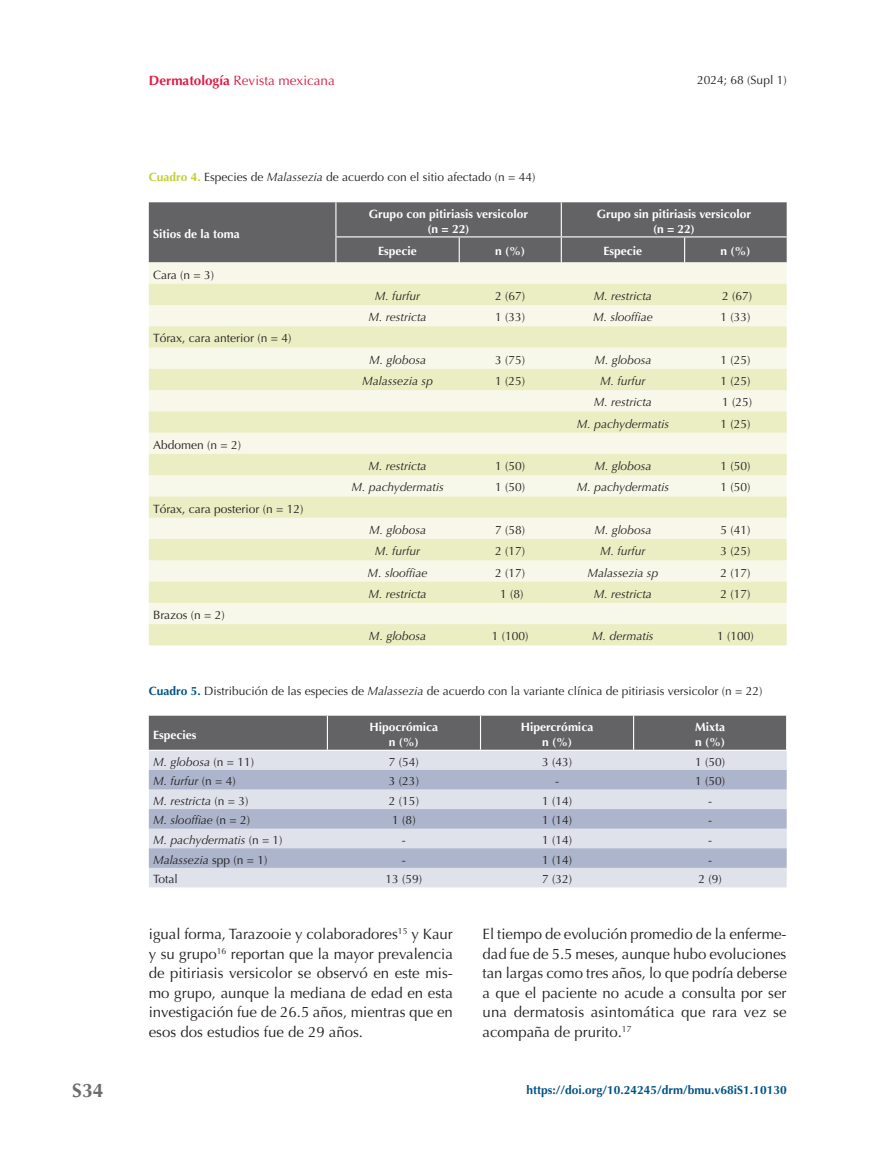
<style>
.page{position:relative;width:893px;height:1149px;background:#fff}
.page>*{position:absolute;margin:0;border:0;box-sizing:border-box;transform-origin:0 0}
.t1{font:700 19.5px "Optima";color:#6c6d70}
.t2{font:15px/19.5px "Optima";color:#231f20;text-align:justify}
.t3{font:13.5px "Optima";color:#dc1c42}
.t4{font:12px "Optima";color:#231f20}
.t5{font:italic 12px "Optima";color:#231f20}
.t6{font:700 12px/15px "Optima";color:#fff;text-align:center}
.t7{font:700 12px "Optima";color:#025284}
.s1{font-weight:700}
.s2{font-weight:700;color:#c5cc36}
.s3{font-style:italic}
.s4{font-weight:700;color:#025284}
.s5{font-style:normal}
</style>
<div class="page">
<div style="left:149px;top:262px;width:638px;height:21px;background:#f7f8e9"></div>
<svg style="left:149px;top:283px;width:638px;height:362px;background:#f0f2d4"></svg>
<div style="left:149px;top:202px;width:638px;height:60px;background:#636366"></div>
<div style="left:149px;top:715px;width:637px;height:34px;background:#636366"></div>
<div style="left:149px;top:750px;width:638px;height:137px;background:#dfe2eb"></div>
<svg style="left:149px;top:769px;width:638px;height:98px;background:#c1c7d8"></svg>
<hr style="left:327px;top:715px;width:1px;height:34px;background:#fff">
<hr style="left:480px;top:715px;width:1px;height:34px;background:#fff">
<hr style="left:633px;top:715px;width:1px;height:34px;background:#fff">
<h1 class="t1" style="left:72px;top:1079px;width:33px">S34</h1>
<p class="t3" style="left:149px;top:72px;width:188px"><span class="s1">Dermatología</span> Revista mexicana</p>
<p class="t4" style="left:149px;top:170px;width:388px"><span class="s2">Cuadro 4.</span> Especies de <span class="s3">Malassezia</span> de acuerdo con el sitio afectado (n = 44)</p>
<p class="t4" style="left:697px;top:72px;width:91px">2024; 68 (Supl 1)</p>
<p class="t6" style="left:153px;top:226px;width:88px">Sitios de la toma</p>
<p class="t4" style="left:153px;top:267px;width:63px">Cara (n = 3)</p>
<p class="t4" style="left:153px;top:331px;width:140px">Tórax, cara anterior (n = 4)</p>
<p class="t4" style="left:153px;top:437px;width:89px">Abdomen (n = 2)</p>
<p class="t4" style="left:153px;top:501px;width:152px">Tórax, cara posterior (n = 12)</p>
<p class="t4" style="left:153px;top:608px;width:73px">Brazos (n = 2)</p>
<p class="t6" style="left:369px;top:206px;width:161px">Grupo con pitiriasis versicolor (n = 22)</p>
<p class="t6" style="left:597px;top:206px;width:156px">Grupo sin pitiriasis versicolor (n = 22)</p>
<p class="t6" style="left:378px;top:244px;width:40px">Especie</p>
<p class="t6" style="left:495px;top:244px;width:31px">n (%)</p>
<p class="t6" style="left:604px;top:244px;width:40px">Especie</p>
<p class="t6" style="left:721px;top:244px;width:31px">n (%)</p>
<p class="t5" style="left:375px;top:289px;width:47px">M. furfur</p>
<p class="t4" style="left:495px;top:289px;width:32px">2 (67)</p>
<p class="t5" style="left:594px;top:289px;width:59px">M. restricta</p>
<p class="t4" style="left:722px;top:289px;width:32px">2 (67)</p>
<p class="t5" style="left:369px;top:310px;width:59px">M. restricta</p>
<p class="t4" style="left:495px;top:310px;width:32px">1 (33)</p>
<p class="t5" style="left:593px;top:310px;width:61px">M. slooffiae</p>
<p class="t4" style="left:721px;top:310px;width:32px">1 (33)</p>
<p class="t5" style="left:369px;top:352px;width:59px">M. globosa</p>
<p class="t4" style="left:495px;top:352px;width:32px">3 (75)</p>
<p class="t5" style="left:594px;top:352px;width:59px">M. globosa</p>
<p class="t4" style="left:721px;top:352px;width:32px">1 (25)</p>
<p class="t5" style="left:362px;top:374px;width:72px">Malassezia sp</p>
<p class="t4" style="left:495px;top:374px;width:32px">1 (25)</p>
<p class="t5" style="left:600px;top:374px;width:47px">M. furfur</p>
<p class="t4" style="left:721px;top:374px;width:32px">1 (25)</p>
<p class="t5" style="left:594px;top:395px;width:59px">M. restricta</p>
<p class="t4" style="left:722px;top:395px;width:32px">1 (25)</p>
<p class="t5" style="left:577px;top:416px;width:94px">M. pachydermatis</p>
<p class="t4" style="left:721px;top:416px;width:32px">1 (25)</p>
<p class="t5" style="left:369px;top:459px;width:59px">M. restricta</p>
<p class="t4" style="left:495px;top:459px;width:32px">1 (50)</p>
<p class="t5" style="left:594px;top:459px;width:59px">M. globosa</p>
<p class="t4" style="left:721px;top:459px;width:32px">1 (50)</p>
<p class="t5" style="left:351px;top:480px;width:94px">M. pachydermatis</p>
<p class="t4" style="left:495px;top:480px;width:32px">1 (50)</p>
<p class="t5" style="left:577px;top:480px;width:94px">M. pachydermatis</p>
<p class="t4" style="left:721px;top:480px;width:32px">1 (50)</p>
<p class="t5" style="left:369px;top:522px;width:59px">M. globosa</p>
<p class="t4" style="left:495px;top:523px;width:32px">7 (58)</p>
<p class="t5" style="left:594px;top:522px;width:59px">M. globosa</p>
<p class="t4" style="left:721px;top:523px;width:32px">5 (41)</p>
<p class="t5" style="left:375px;top:544px;width:47px">M. furfur</p>
<p class="t4" style="left:495px;top:544px;width:32px">2 (17)</p>
<p class="t5" style="left:600px;top:544px;width:47px">M. furfur</p>
<p class="t4" style="left:721px;top:544px;width:32px">3 (25)</p>
<p class="t5" style="left:368px;top:565px;width:61px">M. slooffiae</p>
<p class="t4" style="left:495px;top:565px;width:32px">2 (17)</p>
<p class="t5" style="left:588px;top:565px;width:72px">Malassezia sp</p>
<p class="t4" style="left:721px;top:565px;width:32px">2 (17)</p>
<p class="t5" style="left:369px;top:586px;width:59px">M. restricta</p>
<p class="t4" style="left:500px;top:586px;width:25px">1 (8)</p>
<p class="t5" style="left:594px;top:586px;width:59px">M. restricta</p>
<p class="t4" style="left:721px;top:586px;width:32px">2 (17)</p>
<p class="t5" style="left:369px;top:629px;width:59px">M. globosa</p>
<p class="t4" style="left:492px;top:629px;width:38px">1 (100)</p>
<p class="t5" style="left:592px;top:629px;width:63px">M. dermatis</p>
<p class="t4" style="left:717px;top:629px;width:38px">1 (100)</p>
<p class="t4" style="left:149px;top:683px;width:615px"><span class="s4">Cuadro 5.</span> Distribución de las especies de <span class="s3">Malassezia</span> de acuerdo con la variante clínica de pitiriasis versicolor (n = 22)</p>
<p class="t6" style="left:153px;top:726px;width:45px">Especies</p>
<p class="t6" style="left:370px;top:719px;width:70px">Hipocrómica n (%)</p>
<p class="t6" style="left:521px;top:719px;width:74px">Hipercrómica n (%)</p>
<p class="t6" style="left:695px;top:719px;width:31px;text-align:left">Mixta n (%)</p>
<p class="t5" style="left:153px;top:754px;width:103px">M. globosa <span class="s5">(n = 11)</span></p>
<p class="t4" style="left:389px;top:754px;width:32px">7 (54)</p>
<p class="t4" style="left:542px;top:754px;width:32px">3 (43)</p>
<p class="t4" style="left:695px;top:754px;width:32px">1 (50)</p>
<p class="t5" style="left:153px;top:774px;width:84px">M. furfur <span class="s5">(n = 4)</span></p>
<p class="t4" style="left:389px;top:774px;width:32px">3 (23)</p>
<p class="t4" style="left:555px;top:774px;width:5px">-</p>
<p class="t4" style="left:695px;top:774px;width:32px">1 (50)</p>
<p class="t5" style="left:153px;top:793px;width:97px">M. restricta <span class="s5">(n = 3)</span></p>
<p class="t4" style="left:389px;top:793px;width:32px">2 (15)</p>
<p class="t4" style="left:542px;top:793px;width:32px">1 (14)</p>
<p class="t4" style="left:708px;top:793px;width:5px">-</p>
<p class="t5" style="left:153px;top:813px;width:99px">M. slooffiae <span class="s5">(n = 2)</span></p>
<p class="t4" style="left:392px;top:813px;width:25px">1 (8)</p>
<p class="t4" style="left:542px;top:813px;width:32px">1 (14)</p>
<p class="t4" style="left:708px;top:813px;width:5px">-</p>
<p class="t5" style="left:153px;top:832px;width:131px">M. pachydermatis <span class="s5">(n = 1)</span></p>
<p class="t4" style="left:402px;top:832px;width:5px">-</p>
<p class="t4" style="left:542px;top:832px;width:32px">1 (14)</p>
<p class="t4" style="left:708px;top:832px;width:5px">-</p>
<p class="t5" style="left:153px;top:852px;width:116px">Malassezia <span class="s5">spp (n = 1)</span></p>
<p class="t4" style="left:402px;top:852px;width:5px">-</p>
<p class="t4" style="left:542px;top:852px;width:32px">1 (14)</p>
<p class="t4" style="left:708px;top:852px;width:5px">-</p>
<p class="t4" style="left:153px;top:871px;width:26px">Total</p>
<p class="t4" style="left:386px;top:871px;width:38px">13 (59)</p>
<p class="t4" style="left:542px;top:871px;width:32px">7 (32)</p>
<p class="t4" style="left:698px;top:871px;width:25px">2 (9)</p>
<p class="t2" style="left:149px;top:924px;width:306px">igual forma, Tarazooie y colaboradores<sup>15</sup> y Kaur y su grupo<sup>16</sup> reportan que la mayor prevalencia de pitiriasis versicolor se observó en este mis&shy;mo grupo, aunque la mediana de edad en esta investigación fue de 26.5 años, mientras que en esos dos estudios fue de 29 años.</p>
<p class="t2" style="left:483px;top:924px;width:306px">El tiempo de evolución promedio de la enferme&shy;dad fue de 5.5 meses, aunque hubo evoluciones tan largas como tres años, lo que podría deberse a que el paciente no acude a consulta por ser una dermatosis asintomática que rara vez se acompaña de prurito.<sup>17</sup></p>
<p class="t7" style="left:526px;top:1082px;width:262px">https://doi.org/10.24245/drm/bmu.v68iS1.10130</p>
</div>
